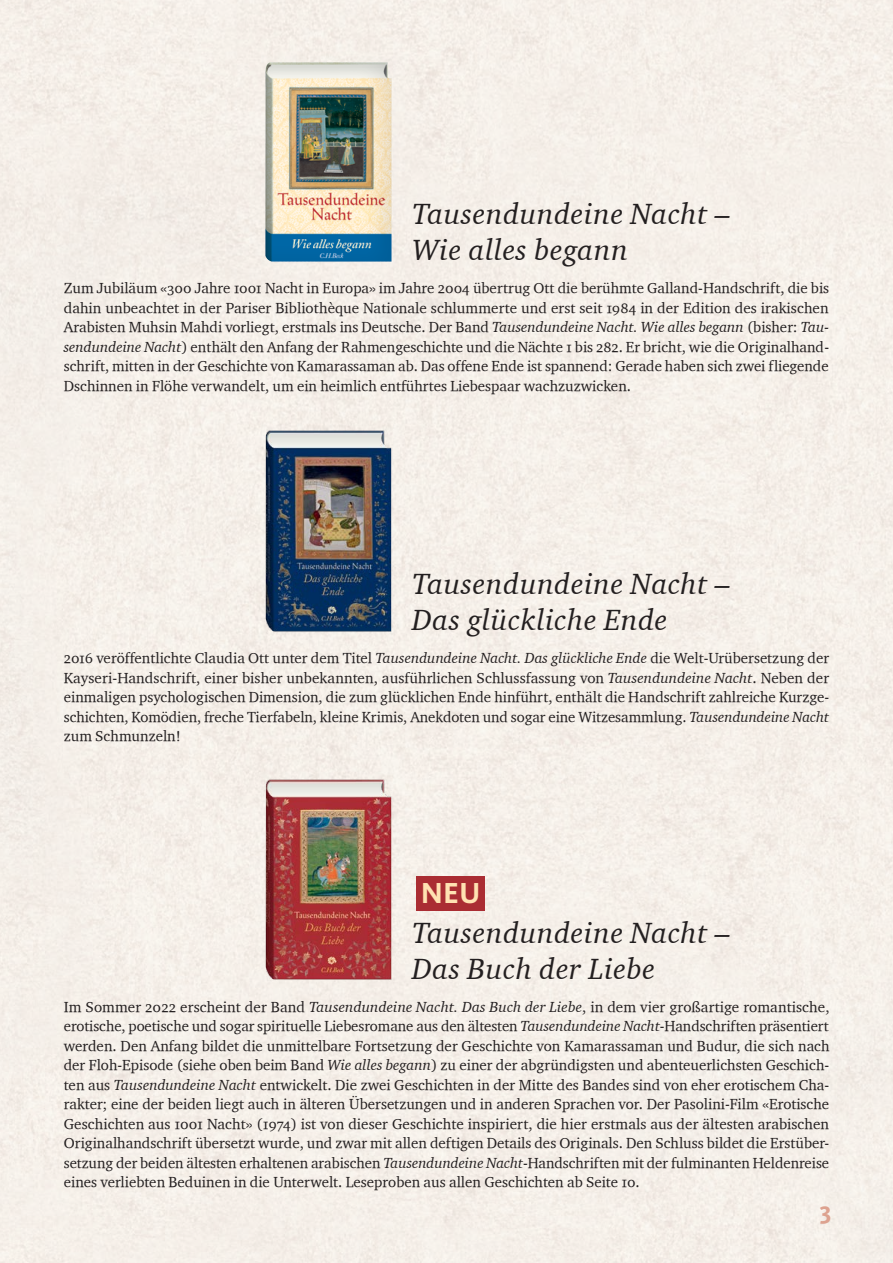
<style>
.page{position:relative;width:893px;height:1263px;background:#fff}
.page>*{position:absolute;margin:0;border:0;box-sizing:border-box;transform-origin:0 0}
.t1{font:30px/36px "Charter OSITCTT Italic";letter-spacing:.02em;color:#231f20}
.t2{font:700 30px "Kievit Pro";color:#ffe2b2}
.t3{font:700 25.5px "Kievit Pro";color:#dda28f}
.t4{font:15px/19.5px "Charter OSITCTT";color:#231f20;text-align:justify}
.s1{font-family:"Charter OSITCTT Italic"}
</style>
<div class="page">
<div style="left:1px;top:0;width:892px;height:1263px;background:#f5efe9"></div>
<div style="left:250px;top:46px;width:158px;height:220px;background:#231f20;opacity:.1"></div>
<img style="left:262px;top:425px;width:133px;height:210px">
<img style="left:262px;top:774px;width:133px;height:209px">
<div style="left:417px;top:876px;width:68px;height:34px;background:#aa2d33"></div>
<h1 class="t1" style="left:412px;top:195px;width:319px">Tausendundeine Nacht –<br>Wie alles begann</h1>
<p class="t4" style="left:64px;top:278px;width:767px">Zum Jubiläum «300 Jahre 1001 Nacht in Europa» im Jahre 2004 übertrug Ott die berühmte Galland-Handschrift, die bis dahin unbeachtet in der Pariser Bibliothèque Nationale schlummerte und erst seit 1984 in der Edition des irakischen Arabisten Muhsin Mahdi vorliegt, erstmals ins Deutsche. Der Band <span class="s1">Tausendundeine Nacht. Wie alles begann</span> (bisher: <span class="s1">Tau&shy;sendundeine Nacht</span>) enthält den Anfang der Rahmengeschichte und die Nächte 1 bis 282. Er bricht, wie die Originalhand&shy;schrift, mitten in der Geschichte von Kamarassaman ab. Das offene Ende ist spannend: Gerade haben sich zwei fliegende Dschinnen in Flöhe verwandelt, um ein heimlich entführtes Liebespaar wachzuzwicken.</p>
<h1 class="t1" style="left:412px;top:565px;width:319px">Tausendundeine Nacht –<br>Das glückliche Ende</h1>
<p class="t4" style="left:64px;top:648px;width:767px">2016 veröffentlichte Claudia Ott unter dem Titel <span class="s1">Tausendundeine Nacht. Das glückliche Ende</span> die Welt-Urübersetzung der Kayseri-Handschrift, einer bisher unbekannten, ausführlichen Schlussfassung von <span class="s1">Tausendundeine Nacht</span>. Neben der einmaligen psychologischen Dimension, die zum glücklichen Ende hinführt, enthält die Handschrift zahlreiche Kurzge&shy;schichten, Komödien, freche Tierfabeln, kleine Krimis, Anekdoten und sogar eine Witzesammlung. <span class="s1">Tausendundeine Nacht </span>zum Schmunzeln!</p>
<h1 class="t2" style="left:421px;top:875px;width:61px">NEU</h1>
<h1 class="t1" style="left:412px;top:914px;width:319px">Tausendundeine Nacht –<br>Das Buch der Liebe</h1>
<p class="t4" style="left:64px;top:997px;width:767px">Im Sommer 2022 erscheint der Band <span class="s1">Tausendundeine Nacht. Das Buch der Liebe</span>, in dem vier großartige romantische, erotische, poetische und sogar spirituelle Liebesromane aus den ältesten <span class="s1">Tausendundeine Nacht</span>-Handschriften präsentiert werden. Den Anfang bildet die unmittelbare Fortsetzung der Geschichte von Kamarassaman und Budur, die sich nach der Floh-Episode (siehe oben beim Band <span class="s1">Wie alles begann</span>) zu einer der abgründigsten und abenteuerlichsten Geschich&shy;ten aus <span class="s1">Tausendundeine Nacht</span> entwickelt. Die zwei Geschichten in der Mitte des Bandes sind von eher erotischem Cha&shy;rakter; eine der beiden liegt auch in älteren Übersetzungen und in anderen Sprachen vor. Der Pasolini-Film «Erotische Geschichten aus 1001 Nacht» (1974) ist von dieser Geschichte inspiriert, die hier erstmals aus der ältesten arabischen Originalhandschrift übersetzt wurde, und zwar mit allen deftigen Details des Originals. Den Schluss bildet die Erstüber&shy;setzung der beiden ältesten erhaltenen arabischen <span class="s1">Tausendundeine Nacht</span>-Handschriften mit der fulminanten Heldenreise eines verliebten Beduinen in die Unterwelt. Leseproben aus allen Geschichten ab Seite 10.</p>
<h2 class="t3" style="left:819px;top:1195px;width:13px">3</h2>
</div>
